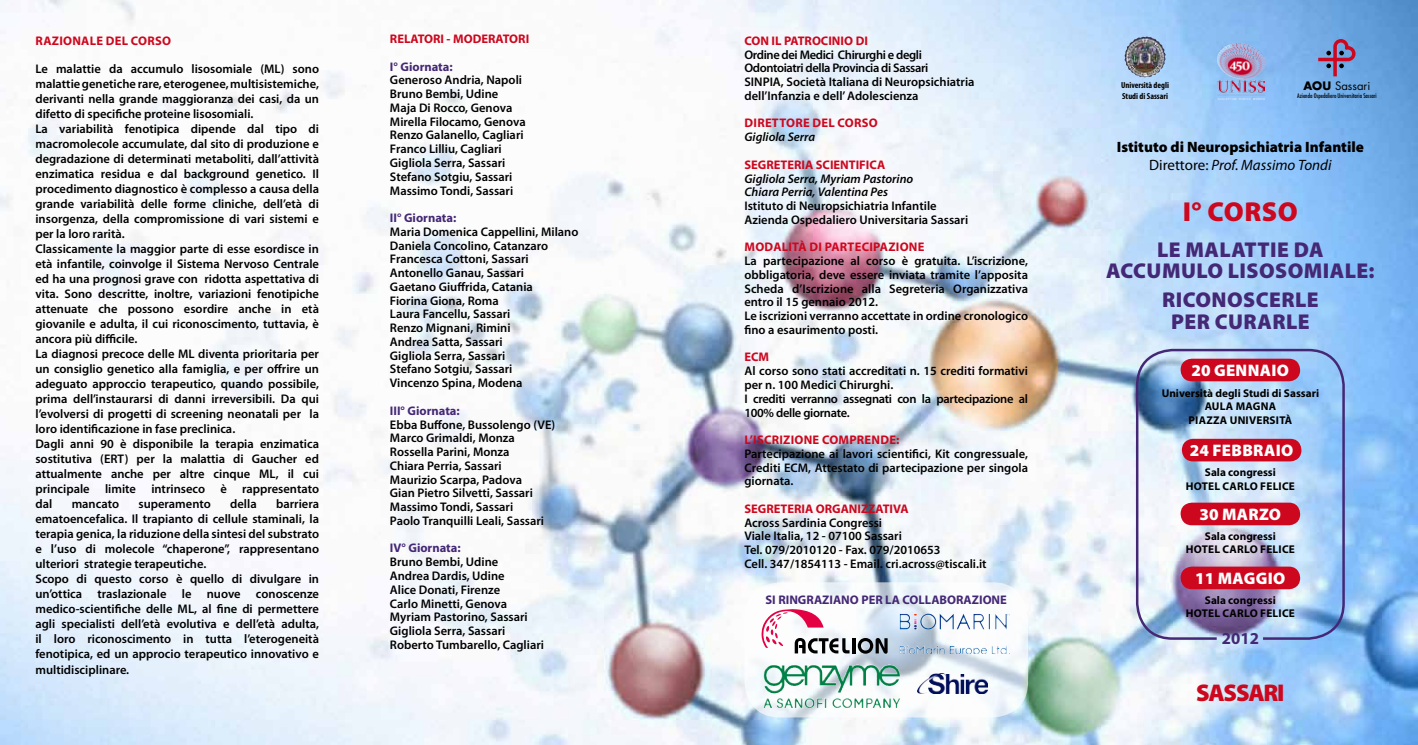
<style>
.page{position:relative;width:1418px;height:745px;background:#fff}
.page>*{position:absolute;margin:0;border:0;box-sizing:border-box;transform-origin:0 0}
.t1{font:900 27.5px "Myriad Pro";letter-spacing:.02em;color:#cd071e}
.t2{font:900 24.25px "Myriad Pro";letter-spacing:-.05em;color:#cd071e}
.t3{font:900 21.5px/21.5px "Myriad Pro";letter-spacing:.02em;color:#442875}
.t4{font:900 16.75px "Myriad Pro";letter-spacing:.02em;color:#fff}
.t5{font:700 16.75px "Myriad Pro";color:#442875}
.t6{font:900 15px/18px "Myriad Pro";color:#000;text-align:center}
.t7{font:600 12.5px/13.8px "Myriad Pro";color:#000}
.t8{font:700 12.5px "Myriad Pro";color:#cd071e}
.t9{font:700 12.5px "Myriad Pro";color:#442875}
.t10{font:italic 600 12.5px/13.8px "Myriad Pro";color:#000}
.t11{font:700 12.5px "Myriad Pro";letter-spacing:.02em;color:#cd071e}
.t12{font:11.38px "Futura";color:#000}
.t13{font:700 11.25px/13.5px "Myriad Pro";color:#000}
.t14{font:700 condensed 8.75px/10.5px "Myriad Pro";color:#000}
.t15{font:condensed 6.25px "Futura";color:#000}
.s1{font-weight:700}
.s2{font-weight:400}
.s3{font-weight:400;font-style:italic}
</style>
<div class="page">
<img style="left:0;top:0;width:1417px;height:744px">
<svg style="left:744px;top:582px;width:284px;height:135px;fill:#f6fafc"></svg>
<div style="left:1135px;top:348px;width:209px;height:291px;border:2px solid #442875;border-radius:35px"></div>
<img style="left:1124px;top:36px;width:32px;height:41px">
<svg style="left:1318px;top:39px;width:37px;height:37px"></svg>
<img style="left:1216px;top:43px;width:48px;height:56px">
<div style="left:1180px;top:358px;width:120px;height:23px;background:#cd071e;border-radius:11px"></div>
<div style="left:1181px;top:438px;width:120px;height:23px;background:#cd071e;border-radius:11px"></div>
<div style="left:1180px;top:502px;width:120px;height:23px;background:#cd071e;border-radius:11px"></div>
<div style="left:1180px;top:566px;width:120px;height:23px;background:#cd071e;border-radius:11px"></div>
<hr style="left:852px;top:637px;width:3px;height:16px;background:#000">
<svg style="left:857px;top:637px;width:30px;height:16px"></svg>
<svg style="left:758px;top:607px;width:91px;height:46px"></svg>
<img style="left:763px;top:664px;width:125px;height:18px">
<img style="left:918px;top:672px;width:69px;height:21px">
<img style="left:956px;top:613px;width:50px;height:16px">
<p class="t8" style="left:36px;top:32px;width:17px">RAZIONAL</p>
<p class="t8" style="left:96px;top:32px;width:76px">E DEL CORSO</p>
<p class="t7" style="left:35px;top:61px;width:285px;line-height:15px">Le malattie da accumulo lisosomiale (ML) sono malattie genetiche rare, eterogenee, multisistemiche, derivanti nella grande maggioranza dei casi, da un difetto di specifiche proteine lisosomiali.<br>La variabilità fenotipica dipende dal tipo di macromolecole accumulate, dal sito di produzione e degradazione di determinati metaboliti, dall’attività enzimatica residua e dal background genetico. Il procedimento diagnostico è complesso a causa della grande variabilità delle forme cliniche, dell’età di insorgenza, della compromissione di vari sistemi e per la loro rarità.<br>Classicamente la maggior parte di esse esordisce in età infantile, coinvolge il Sistema Nervoso Centrale ed ha una prognosi grave con ridotta aspettativa di vita. Sono descritte, inoltre, variazioni fenotipiche attenuate che possono esordire anche in età giovanile e adulta, il cui riconoscimento, tuttavia, è ancora più difficile.<br>La diagnosi precoce delle ML diventa prioritaria per un consiglio genetico alla famiglia, e per offrire un adeguato approccio terapeutico, quando possibile, prima dell’instaurarsi di danni irreversibili. Da qui l’evolversi di progetti di screening neonatali per la loro identificazione in fase preclinica.<br>Dagli anni 90 è disponibile la terapia enzimatica sostitutiva (ERT) per la malattia di Gaucher ed attualmente anche per altre cinque ML, il cui principale limite intrinseco è rappresentato dal</p>
<p class="t7" style="left:35px;top:496px;width:285px;line-height:15px;text-indent:241px">barriera ematoencefalica. Il trapianto di cellule staminali, la terapia genica, la riduzione della sintesi del substrato e l’uso di molecole “chaperone”, rappresentano ulteriori strategie terapeutiche.<br>Scopo di questo corso è quello di divulgare in un’ottica traslazionale le nuove conoscenze medico-scientifiche delle ML, al fine di permettere agli specialisti dell’età evolutiva e dell’età adulta, il loro riconoscimento in tutta l’eterogeneità fenotipica, ed un approcio terapeutico innovativo e multidisciplinare.</p>
<p class="t7" style="left:72px;top:496px;width:49px">mancato</p>
<p class="t7" style="left:138px;top:496px;width:74px">superamento</p>
<p class="t7" style="left:230px;top:496px;width:28px">della</p>
<p class="t8" style="left:390px;top:31px;width:141px">RELATORI - MODERATORI</p>
<p class="t9" style="left:390px;top:58px;width:64px">I° GIORNATA:</p>
<p class="t7" style="left:390px;top:73px;width:137px">Generoso Andria, Napoli<br>Bruno Bembi, Udine<br>Maja Di Rocco, Genova<br>Mirella Filocamo, Genova<br>Renzo Galanello, Cagliari<br>Franco Lilliu, Cagliari<br>Gigliola Serra, Sassari<br>Stefano Sotgiu, Sassari<br>Massimo Tondi, Sassari</p>
<p class="t9" style="left:390px;top:209px;width:68px">II° GIORNATA:</p>
<p class="t7" style="left:390px;top:224px;width:190px">Maria Domenica Cappellini, Milano<br>Daniela Concolino, Catanzaro<br>Francesca Cottoni, Sassari<br>Antonello Ganau, Sassari<br>Gaetano Giuffrida, Catania<br>Fiorina Giona, Roma<br>Laura Fancellu, Sassari<br>Renzo Mignani, Rimini<br>Andrea Satta, Sassari<br>Gigliola Serra, Sassari<br>Stefano Sotgiu, Sassari<br>Vincenzo Spina, Modena</p>
<p class="t9" style="left:390px;top:402px;width:71px">III° GIORNATA:</p>
<p class="t7" style="left:390px;top:417px;width:167px">Ebba Buffone, Bussolengo (VE)<br>Marco Grimaldi, Monza<br>Rossella Parini, Monza<br>Chiara Perria, Sassari<br>Maurizio Scarpa, Padova<br>Gian Pietro Silvetti, Sassari<br>Massimo Tondi, Sassari<br>Paolo Tranquilli Leali, Sassari</p>
<p class="t9" style="left:390px;top:539px;width:72px">IV° GIORNATA:</p>
<p class="t7" style="left:390px;top:554px;width:156px">Bruno Bembi, Udine<br>Andrea Dardis, Udine<br>Alice Donati, Firenze<br>Carlo Minetti, Genova<br>Myriam Pastorino, Sassari<br>Gigliola Serra, Sassari<br>Roberto Tumbarello, Cagliari</p>
<p class="t8" style="left:744px;top:32px;width:125px">CON IL PATROCINIO DI</p>
<p class="t7" style="left:744px;top:47px;width:232px">Ordine dei Medici Chirurghi e degli Odontoiatri della Provincia di Sassari<br>SINPIA, Società Italiana di Neuropsichiatria dell’Infanzia e dell’ Adolescienza</p>
<p class="t8" style="left:744px;top:115px;width:36px">DIRETTOR</p>
<p class="t8" style="left:803px;top:115px;width:44px">E DEL COR</p>
<p class="t8" style="left:861px;top:115px;width:16px">SO</p>
<p class="t10" style="left:744px;top:130px;width:72px">Gigliola Serra</p>
<p class="t8" style="left:744px;top:156px;width:142px">SEGRETERIA SCIENTIFICA</p>
<p class="t10" style="left:744px;top:171px;width:170px">Gigliola Serra, Myriam Pastorino<br>Chiara Perria, Valentina Pes</p>
<p class="t7" style="left:744px;top:198px;width:225px">Istituto di Neuropsichiatria Infantile<br>Azienda Ospedaliero Universitaria Sassari</p>
<p class="t11" style="left:744px;top:239px;width:180px">MODALITÀ DI PARTECIPAZIONE</p>
<p class="t7" style="left:744px;top:253px;width:285px">La partecipazione al corso è gratuita. L’iscrizione, obbligatoria, deve essere inviata tramite l’apposita Scheda d’Iscrizione alla Segreteria Organizzativa entro il 15 gennaio 2012.<br>Le iscrizioni verranno accettate in ordine cronologico fino a esaurimento posti.</p>
<p class="t8" style="left:744px;top:349px;width:26px">ECM</p>
<p class="t7" style="left:744px;top:363px;width:285px">Al corso sono stati accreditati n. 15 crediti formativi per n. 100 Medici Chirurghi.<br>I crediti verranno assegnati con la partecipazione al 100% delle giornate.</p>
<p class="t8" style="left:744px;top:431px;width:28px">L’ISCRIZION</p>
<p class="t8" style="left:812px;top:431px;width:19px">E COMPR</p>
<p class="t8" style="left:864px;top:431px;width:36px">ENDE:</p>
<p class="t7" style="left:744px;top:446px;width:285px;text-align:justify">Partecipazione ai lavori scientifici, Kit congressuale, Crediti ECM, Attestato di partecipazione per singola giornata.</p>
<p class="t8" style="left:744px;top:500px;width:166px">SEGRETERIA ORGANIZZATIVA</p>
<p class="t7" style="left:744px;top:515px;width:244px">Across Sardinia Congressi<br>Viale Italia, 12 - 07100 Sassari<br>Tel. 079/2010120 - Fax. 079/2010653<br>Cell. 347/1854113 - Email. cri.across@tiscali.it</p>
<p class="t9" style="left:765px;top:591px;width:242px">SI RINGRAZIANO PER LA COLLABORAZIONE</p>
<p class="t14" style="left:1121px;top:80px;width:49px">Università degli<br>Studi di Sassari</p>
<p class="t12" style="left:1303px;top:77px;width:68px"><span class="s1">AOU</span> Sassari</p>
<p class="t15" style="left:1297px;top:91px;width:81px">Azienda Ospedaliero Universitaria Sassari</p>
<p class="t6" style="left:1116px;top:138px;width:248px">ISTITUTO DI NEUROPSICHIATRIA INFANTILE<br><span class="s2">Direttore:</span> <span class="s3">Prof. Massimo Tondi</span></p>
<h1 class="t1" style="left:1182px;top:196px;width:116px">I° CORSO</h1>
<h3 class="t3" style="left:1106px;top:239px;width:219px;text-indent:51px">LE MALATTIE DA<br>ACCUMULO LISOSO</h3>
<h3 class="t3" style="left:1162px;top:257px;width:214px;line-height:28.8px;text-indent:142px">MIALE:<br>RICONOSCERLE</h3>
<h3 class="t3" style="left:1171px;top:311px;width:140px">PER CURARLE</h3>
<h3 class="t4" style="left:1191px;top:360px;width:99px">20 GENNAIO</h3>
<p class="t13" style="left:1204px;top:385px;width:116px;text-indent:-43px">UNIVERSITÀ DEGLI STUDI DI SASSARI<br>AULA</p>
<p class="t13" style="left:1235px;top:399px;width:19px">MAGNA</p>
<p class="t13" style="left:1188px;top:412px;width:14px">PIAZZA</p>
<p class="t13" style="left:1229px;top:412px;width:64px">UNIVERSITÀ</p>
<h3 class="t4" style="left:1189px;top:440px;width:105px">24 FEBBRAIO</h3>
<p class="t13" style="left:1185px;top:465px;width:92px;text-indent:19px">SALA CONGRESSI<br>HOTEL CARLO</p>
<p class="t13" style="left:1260px;top:478px;width:36px">FELICE</p>
<h3 class="t4" style="left:1199px;top:504px;width:83px">30 MA RZO</h3>
<p class="t13" style="left:1185px;top:528px;width:92px;text-indent:19px">SALA CONGRESSI<br>HOTEL CARLO</p>
<p class="t13" style="left:1260px;top:542px;width:36px">FELICE</p>
<h3 class="t4" style="left:1195px;top:568px;width:35px">11 MAGGI</h3>
<h3 class="t4" style="left:1273px;top:568px;width:14px">O</h3>
<p class="t13" style="left:1185px;top:592px;width:92px;text-indent:19px">SALA CONGRESSI<br>HOTEL CARLO</p>
<p class="t13" style="left:1260px;top:606px;width:36px">FELICE</p>
<h3 class="t5" style="left:1221px;top:627px;width:39px">2012</h3>
<h2 class="t2" style="left:1196px;top:678px;width:87px">SASSARI</h2>
</div>
